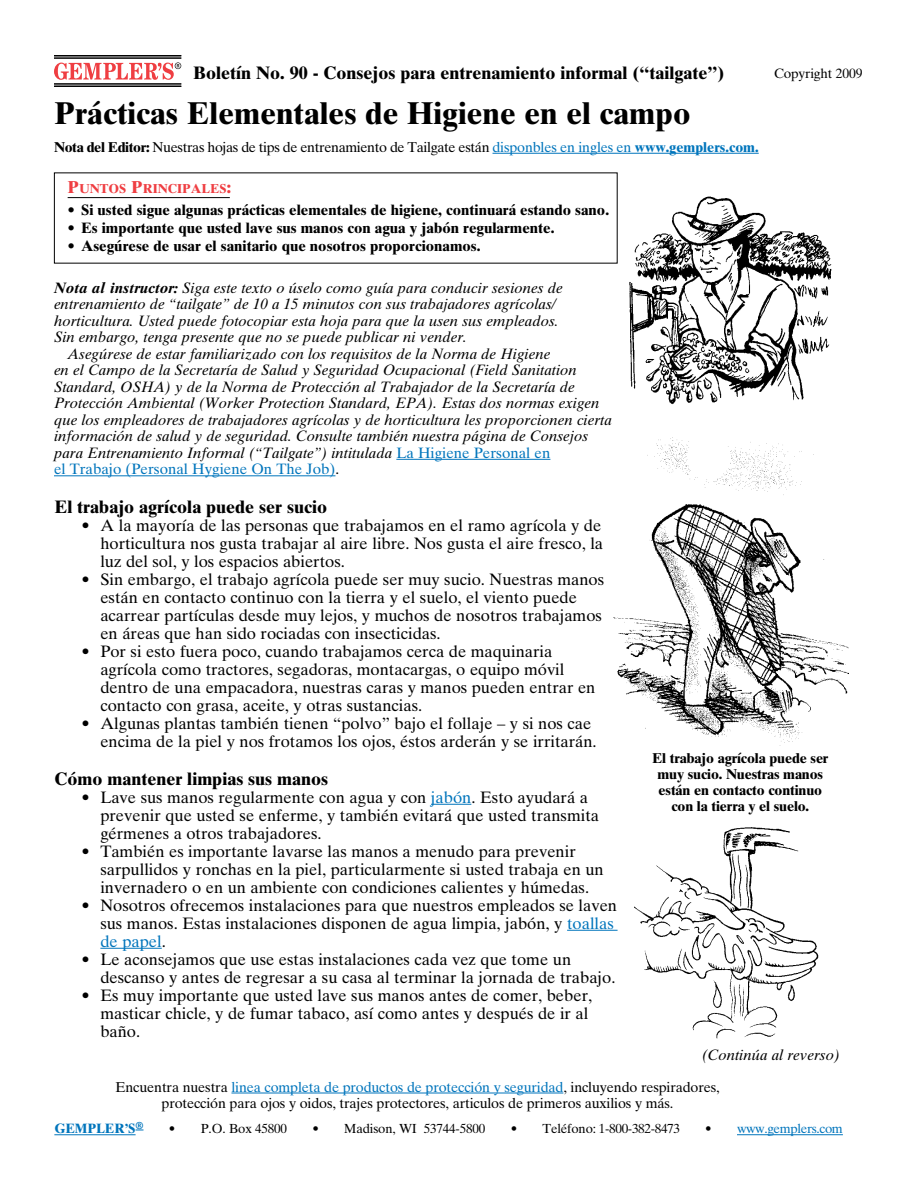
<style>
.page{position:relative;width:918px;height:1188px;background:#fff}
.page>*{position:absolute;margin:0;border:0;box-sizing:border-box;transform-origin:0 0}
.t1{font:700 31.5px "Times Ten";color:#000}
.t2{font:700 18px "Times Ten";color:#000}
.t3{font:16.5px/18px "Times Ten";color:#000}
.t4{font:italic 15px/16.5px "Times Ten";color:#000}
.t5{font:700 15px "Times Ten";color:#000}
.t6{font:14.25px "Times Ten";letter-spacing:-.01em;color:#000}
.t7{font:700 14.25px/15.8px "Times Ten";letter-spacing:-.01em;color:#000;text-align:center}
.t8{font:14.25px "Times Ten LT Std";letter-spacing:-.01em;color:#0075bc}
.t9{font:13.5px "Times Ten";letter-spacing:-.01em;color:#000}
.t10{font:700 13.5px "Times Ten";letter-spacing:-.01em;color:#0075bc}
.t11{font:13.2px "Times Ten";letter-spacing:-.01em;color:#000}
.t12{font:13.2px "Times Ten";letter-spacing:-.025em;color:#0075bc}
.t13{font:700 12.9px "Times Ten";color:#ef3e42}
.s1{font-weight:700}
.s2{font-family:"Times Ten LT Std";color:#0075bc}
.s3{font-family:"Times Ten LT Std";font-weight:700;color:#0075bc}
.s4{font-size:17.25px}
.s5{font-style:normal;color:#0075bc}
.s6{font-style:normal}
.s7{color:#0075bc}
.s8{font-family:"Times Ten";color:#000}
.s9{color:#000}
</style>
<div class="page">
<hr style="left:396px;top:459px;width:154px;height:1px;background:#0075bc">
<hr style="left:54px;top:475px;width:281px;height:1px;background:#0075bc">
<hr style="left:431px;top:804px;width:40px;height:1px;background:#0075bc">
<hr style="left:567px;top:930px;width:51px;height:1px;background:#0075bc">
<hr style="left:100px;top:948px;width:62px;height:1px;background:#0075bc">
<hr style="left:68px;top:197px;width:162px;height:1px;background:#000">
<img style="left:613px;top:194px;width:219px;height:211px">
<img style="left:613px;top:437px;width:236px;height:309px">
<img style="left:635px;top:827px;width:184px;height:212px">
<hr style="left:54px;top:58px;width:127px;height:1px;background:#000">
<hr style="left:54px;top:84px;width:127px;height:1px;background:#000">
<hr style="left:54px;top:55px;width:127px;height:1px;background:#000">
<hr style="left:54px;top:86px;width:127px;height:1px;background:#000">
<svg style="left:54px;top:62px;width:127px;height:18px"></svg>
<hr style="left:493px;top:153px;width:266px;height:1px;background:#0075bc">
<hr style="left:231px;top:1093px;width:332px;height:1px;background:#0075bc">
<hr style="left:54px;top:1134px;width:82px;height:1px;background:#0075bc">
<hr style="left:737px;top:1134px;width:106px;height:1px;background:#0075bc">
<p class="t2" style="left:193px;top:62px;width:533px">Boletín No. 90 - Consejos para entrenamiento informal (“tailgate”)</p>
<h1 class="t1" style="left:54px;top:94px;width:638px">Prácticas Elementales de Higiene en el campo</h1>
<p class="t6" style="left:54px;top:139px;width:706px"><span class="s1">Nota del Editor:</span> Nuestras hojas de tips de entrenamiento de Tailgate están <span class="s2">disponbles en ingles en</span> <span class="s3">www.gemplers.com.</span></p>
<p class="t13" style="left:68px;top:181px;width:165px"><span class="s4">P</span>UNTOS <span class="s4">P</span>RINCIPALES<span class="s4">:</span></p>
<p class="t5" style="left:68px;top:201px;width:543px">• Si usted sigue algunas prácticas elementales de higiene, continuará estando sano.</p>
<p class="t5" style="left:68px;top:219px;width:488px">• Es importante que usted lave sus manos con agua y jabón regularmente.</p>
<p class="t5" style="left:68px;top:237px;width:415px">• Asegúrese de usar el sanitario que nosotros proporcionamos.</p>
<p class="t4" style="left:54px;top:279px;width:510px"><span class="s1">Nota al instructor:</span> Siga este texto o úselo como guía para conducir sesiones de entrenamiento de “tailgate” de 10 a 15 minutos con sus trabajadores agrícolas/ horticultura. Usted puede fotocopiar esta hoja para que la usen sus empleados.<br>Sin embargo, tenga presente que no se puede publicar ni vender.</p>
<p class="t4" style="left:54px;top:345px;width:559px;text-indent:14px">Asegúrese de estar familiarizado con los requisitos de la Norma de Higiene<br>en el Campo de la Secretaría de Salud y Seguridad Ocupacional (Field Sanitation Standard, OSHA) y de la Norma de Protección al Trabajador de la Secretaría de Protección Ambiental (Worker Protection Standard, EPA). Estas dos normas exigen que los empleadores de trabajadores agrícolas y de horticultura les proporcionen cierta información de salud y de seguridad. Consulte también nuestra página de Consejos para Entrenamiento Informal (“Tailgate”) intitulada <span class="s5">La Higiene Personal en<br>el Trabajo (Personal Hygiene On The Job)</span><span class="s6">.</span></p>
<p class="t9" style="left:774px;top:65px;width:90px">Copyright 2009</p>
<p class="t2" style="left:54px;top:496px;width:274px">El trabajo agrícola puede ser sucio</p>
<p class="t3" style="left:100px;top:516px;width:504px;text-align:justify;text-indent:-19px"><span class="s1">•</span> A la mayoría de las personas que trabajamos en el ramo agrícola y de horticultura nos gusta trabajar al aire libre. Nos gusta el aire fresco, la luz del sol, y los espacios abiertos.</p>
<p class="t3" style="left:100px;top:570px;width:505px;text-indent:-19px"><span class="s1">•</span> Sin embargo, el trabajo agrícola puede ser muy sucio. Nuestras manos están en contacto continuo con la tierra y el suelo, el viento puede acarrear partículas desde muy lejos, y muchos de nosotros trabajamos en áreas que han sido rociadas con insecticidas.</p>
<p class="t3" style="left:100px;top:642px;width:497px;text-indent:-19px"><span class="s1">•</span> Por si esto fuera poco, cuando trabajamos cerca de maquinaria agrícola como tractores, segadoras, montacargas, o equipo móvil dentro de una empacadora, nuestras caras y manos pueden entrar en contacto con grasa, aceite, y otras sustancias.</p>
<p class="t3" style="left:100px;top:714px;width:498px;text-indent:-19px"><span class="s1">•</span> Algunas plantas también tienen “polvo” bajo el follaje – y si nos cae encima de la piel y nos frotamos los ojos, éstos arderán y se irritarán.</p>
<p class="t2" style="left:54px;top:767px;width:275px">Cómo mantener limpias sus manos</p>
<p class="t3" style="left:100px;top:788px;width:500px;text-indent:-19px"><span class="s1">•</span> Lave sus manos regularmente con agua y con <span class="s7">jabón</span>. Esto ayudará a prevenir que usted se enferme, y también evitará que usted transmita gérmenes a otros trabajadores.</p>
<p class="t3" style="left:100px;top:842px;width:505px;text-indent:-19px"><span class="s1">•</span> También es importante lavarse las manos a menudo para prevenir sarpullidos y ronchas en la piel, particularmente si usted trabaja en un invernadero o en un ambiente con condiciones calientes y húmedas.</p>
<p class="t3" style="left:100px;top:896px;width:518px;text-indent:-19px"><span class="s1">•</span> Nosotros ofrecemos instalaciones para que nuestros empleados se laven sus manos. Estas instalaciones disponen de agua limpia, jabón, y <span class="s7">toallas de papel</span>.</p>
<p class="t3" style="left:100px;top:950px;width:517px;text-indent:-19px"><span class="s1">•</span> Le aconsejamos que use estas instalaciones cada vez que tome un descanso y antes de regresar a su casa al terminar la jornada de trabajo.</p>
<p class="t3" style="left:100px;top:986px;width:493px;text-indent:-19px"><span class="s1">•</span> Es muy importante que usted lave sus manos antes de comer, beber, masticar chicle, y de fumar tabaco, así como antes y después de ir al baño.</p>
<p class="t7" style="left:652px;top:750px;width:178px">El trabajo agrícola puede ser muy sucio. Nuestras manos están en contacto continuo con la tierra y el suelo.</p>
<p class="t4" style="left:702px;top:1047px;width:140px">(Continúa al reverso)</p>
<p class="t8" style="left:115px;top:1078px;width:606px"><span class="s8">Encuentra nuestra</span> linea completa de productos de protección y seguridad<span class="s8">, incluyendo respiradores,</span></p>
<p class="t6" style="left:162px;top:1095px;width:513px">protección para ojos y oidos, trajes protectores, articulos de primeros auxilios y más.</p>
<p class="t10" style="left:54px;top:1121px;width:91px">GEMPLER’S<sup>®</sup></p>
<p class="t11" style="left:169px;top:1121px;width:120px">• P.O. Box 45800</p>
<p class="t11" style="left:312px;top:1121px;width:174px">• Madison, WI 53744-5800</p>
<p class="t11" style="left:511px;top:1121px;width:171px">• Teléfono: 1-800-382-8473</p>
<p class="t12" style="left:705px;top:1121px;width:139px"><span class="s9">•</span> www.gemplers.com</p>
</div>
